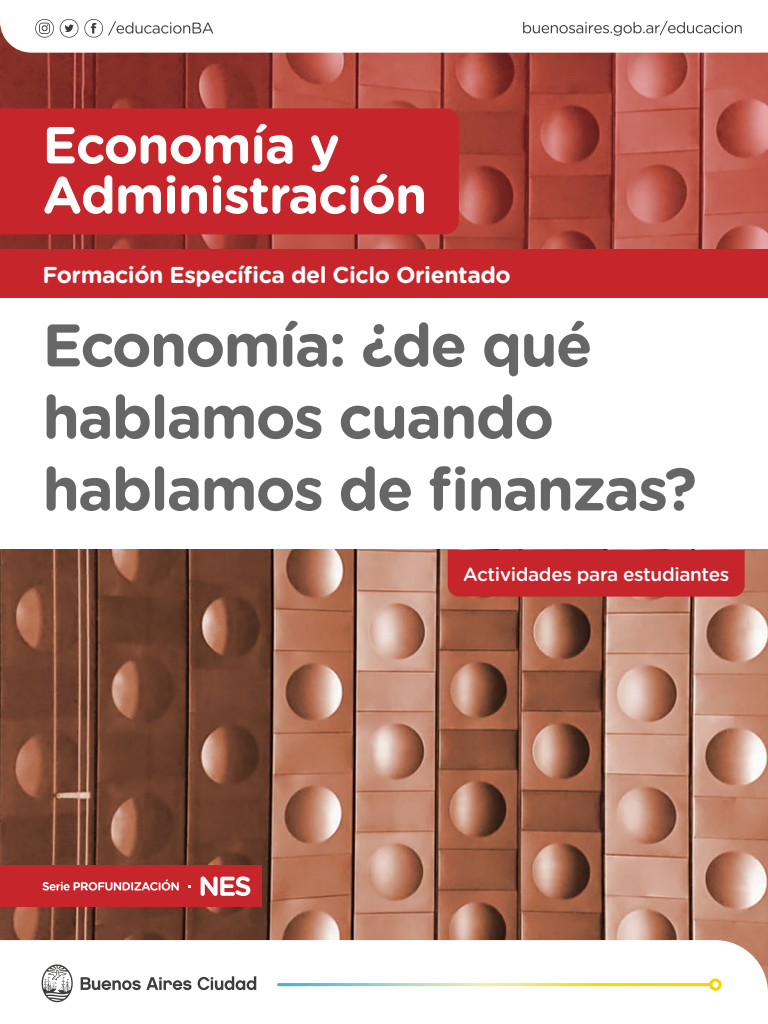
<style>
.page{position:relative;width:768px;height:1024px;background:#fff}
.page>*{position:absolute;margin:0;border:0;box-sizing:border-box;transform-origin:0 0}
.t1{font:700 60px/72px "Gotham Rounded";letter-spacing:-.03em;color:#666}
.t2{font:700 52px/50px "Gotham Rounded";letter-spacing:-.02em;color:#fff}
.t3{font:700 23px "Gotham Rounded";letter-spacing:-.02em;color:#fff}
.t4{font:500 19px "Gotham Rounded";letter-spacing:-.02em;color:#fff}
</style>
<div class="page">
<img style="left:0;top:549px;width:768px;height:391px">
<svg style="left:0;top:53px;width:768px;height:196px"></svg>
<div style="left:0;top:865px;width:262px;height:42px;background:#c6252c"></div>
<svg style="left:43px;top:879px;width:136px;height:12px"></svg>
<svg style="left:201px;top:876px;width:49px;height:20px"></svg>
<div style="left:0;top:108px;width:459px;height:126px;background:#c6252c"></div>
<div style="left:0;top:249px;width:768px;height:48px;background:#c6252c"></div>
<div style="left:448px;top:550px;width:297px;height:47px;background:#c6252c"></div>
<svg style="left:0;top:940px;width:768px;height:63px"></svg>
<svg style="left:81px;top:977px;width:111px;height:13px"></svg>
<svg style="left:198px;top:976px;width:58px;height:14px"></svg>
<svg style="left:42px;top:964px;width:31px;height:38px"></svg>
<svg style="left:277px;top:978px;width:445px;height:13px"></svg>
<svg style="left:0;top:18px;width:768px;height:35px"></svg>
<svg style="left:523px;top:21px;width:219px;height:15px"></svg>
<svg style="left:60px;top:18px;width:153px;height:21px"></svg>
<svg style="left:35px;top:19px;width:19px;height:19px"></svg>
<p class="t2" style="left:43px;top:118px;width:386px">Economía y<br>Administración</p>
<p class="t3" style="left:43px;top:258px;width:470px">Formación Específica del Ciclo Orientado</p>
<p class="t1" style="left:43px;top:307px;width:656px">Economía: ¿de qué hablamos cuando hablamos de finanzas?</p>
<p class="t4" style="left:463px;top:561px;width:268px">Actividades para estudiantes</p>
</div>
